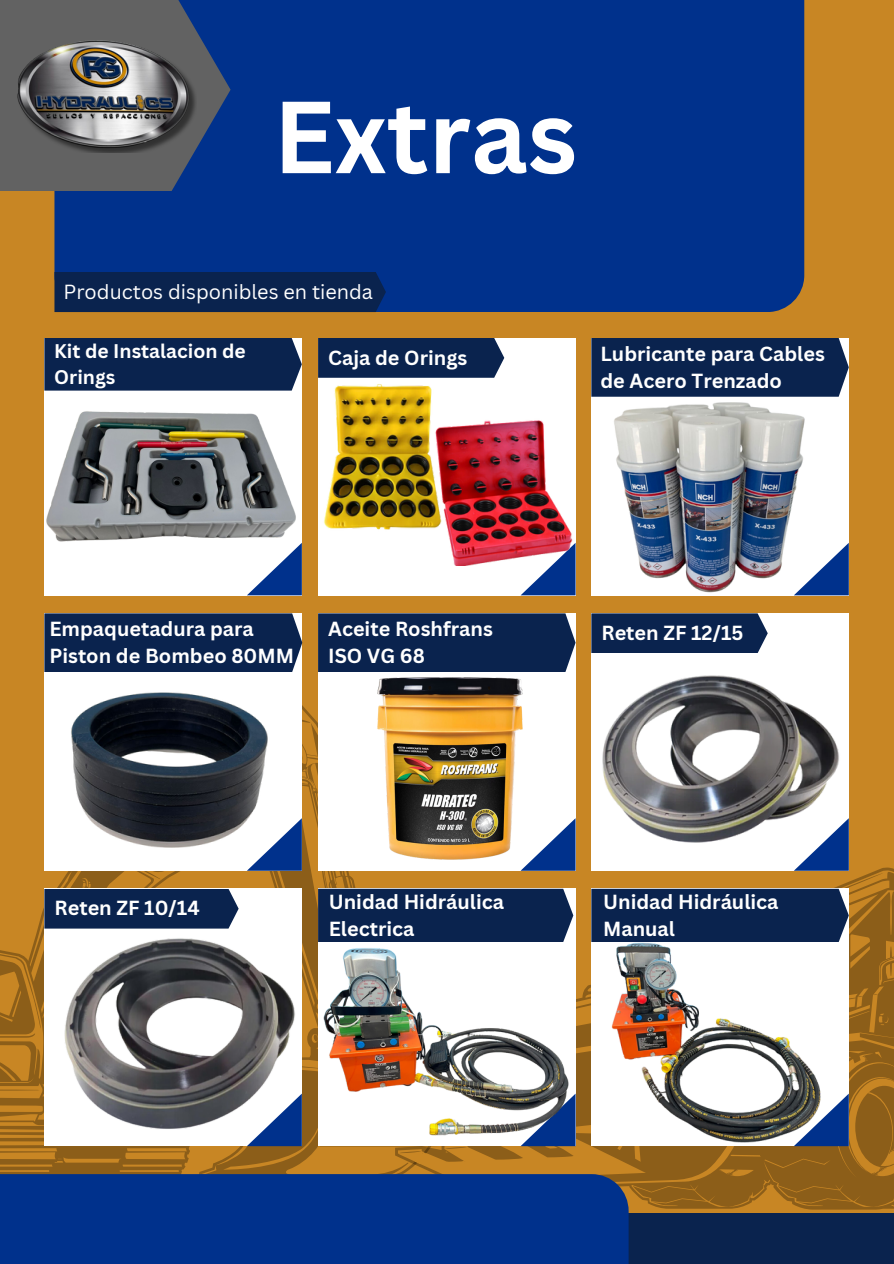
<style>
.page{position:relative;width:894px;height:1264px;background:#fff}
.page>*{position:absolute;margin:0;border:0;box-sizing:border-box;transform-origin:0 0}
.t1{font:700 100.05px "Canva Sans";color:#fff}
.t2{font:700 19.8px/27px "Canva Sans";color:#fff}
.t3{font:19.8px "Canva Sans";color:#fff}
.t4{font:700 19.2px/26.1px "Canva Sans";color:#fff}
</style>
<div class="page">
<div style="left:0;top:0;width:893px;height:1263px;background:#c88624"></div>
<div style="left:44px;top:338px;width:258px;height:257px;background:#fff"></div>
<svg style="left:0;top:705px;width:395px;height:469px"></svg>
<svg style="left:0;top:1089px;width:40px;height:1px"></svg>
<svg style="left:302px;top:717px;width:8px;height:6px"></svg>
<svg style="left:302px;top:775px;width:12px;height:11px"></svg>
<svg style="left:0;top:950px;width:35px;height:87px"></svg>
<svg style="left:314px;top:1034px;width:4px;height:7px"></svg>
<svg style="left:395px;top:867px;width:498px;height:342px;fill:#8c5e19"></svg>
<svg style="left:632px;top:1185px;width:73px;height:17px"></svg>
<svg style="left:879px;top:956px;width:14px;height:25px"></svg>
<svg style="left:575px;top:984px;width:16px;height:39px"></svg>
<svg style="left:777px;top:1185px;width:73px;height:17px"></svg>
<svg style="left:399px;top:1146px;width:67px;height:27px"></svg>
<div style="left:44px;top:888px;width:258px;height:258px;background:#fff"></div>
<div style="left:44px;top:613px;width:258px;height:257px;background:#fff"></div>
<div style="left:318px;top:338px;width:257px;height:257px;background:#fff"></div>
<div style="left:318px;top:888px;width:257px;height:258px;background:#fff"></div>
<div style="left:318px;top:613px;width:257px;height:257px;background:#fff"></div>
<div style="left:591px;top:338px;width:257px;height:257px;background:#fff"></div>
<div style="left:591px;top:888px;width:257px;height:258px;background:#fff"></div>
<div style="left:591px;top:613px;width:257px;height:257px;background:#fff"></div>
<div style="left:44px;top:338px;width:258px;height:52px;background:#0a234e"></div>
<svg style="left:44px;top:870px;width:194px;height:58px"></svg>
<div style="left:44px;top:613px;width:258px;height:59px;background:#0a234e"></div>
<div style="left:318px;top:338px;width:186px;height:40px;background:#0a234e"></div>
<div style="left:318px;top:888px;width:255px;height:54px;background:#0a234e"></div>
<div style="left:318px;top:613px;width:257px;height:59px;background:#0a234e"></div>
<div style="left:591px;top:338px;width:257px;height:59px;background:#0a234e"></div>
<div style="left:591px;top:613px;width:176px;height:40px;background:#0a234e"></div>
<svg style="left:247px;top:543px;width:55px;height:52px"></svg>
<svg style="left:247px;top:818px;width:55px;height:52px"></svg>
<svg style="left:521px;top:565px;width:54px;height:30px"></svg>
<svg style="left:521px;top:1094px;width:54px;height:52px"></svg>
<svg style="left:521px;top:819px;width:54px;height:51px"></svg>
<svg style="left:810px;top:543px;width:38px;height:52px"></svg>
<svg style="left:794px;top:1094px;width:54px;height:52px"></svg>
<svg style="left:591px;top:857px;width:292px;height:85px"></svg>
<div style="left:54px;top:0;width:750px;height:312px;background:#00318c"></div>
<svg style="left:0;top:0;width:230px;height:191px;background:#4a566c"></svg>
<div style="left:54px;top:272px;width:332px;height:40px;background:#0a234e"></div>
<div style="left:575px;top:1212px;width:318px;height:51px;background:#0a234e"></div>
<div style="left:0;top:1174px;width:628px;height:89px;background:#00318c"></div>
<img style="left:6px;top:33px;width:191px;height:120px">
<img style="left:46px;top:411px;width:251px;height:135px">
<img style="left:324px;top:384px;width:108px;height:146px">
<img style="left:428px;top:417px;width:147px;height:148px">
<img style="left:614px;top:402px;width:196px;height:193px">
<img style="left:71px;top:692px;width:199px;height:168px">
<img style="left:377px;top:677px;width:162px;height:183px">
<img style="left:602px;top:668px;width:247px;height:189px">
<img style="left:54px;top:922px;width:251px;height:224px">
<img style="left:323px;top:948px;width:245px;height:191px">
<img style="left:611px;top:942px;width:210px;height:202px">
<p class="t1" style="left:273px;top:66px;width:305px">Extras</p>
<h2 class="t3" style="left:63px;top:277px;width:311px">Productos disponibles en tienda</h2>
<h2 class="t4" style="left:54px;top:337px;width:193px">Kit de Instalacion de<br>Orings</h2>
<p class="t2" style="left:328px;top:343px;width:141px">Caja de Orings</p>
<p class="t2" style="left:600px;top:339px;width:226px">Lubricante para Cables de Acero Trenzado</p>
<p class="t2" style="left:49px;top:614px;width:246px">Empaquetadura para<br>Piston de Bombeo 80MM</p>
<h1 class="t2" style="left:328px;top:614px;width:166px">Aceite Roshfrans<br>ISO VG 68</h1>
<p class="t2" style="left:54px;top:894px;width:147px">Reten ZF 10/14</p>
<h2 class="t2" style="left:328px;top:887px;width:177px">Unidad Hidráulica<br>Electrica</h2>
<p class="t2" style="left:601px;top:619px;width:143px">Reten ZF 12/15</p>
<p class="t2" style="left:603px;top:887px;width:177px">Unidad Hidráulica<br>Manual</p>
</div>
